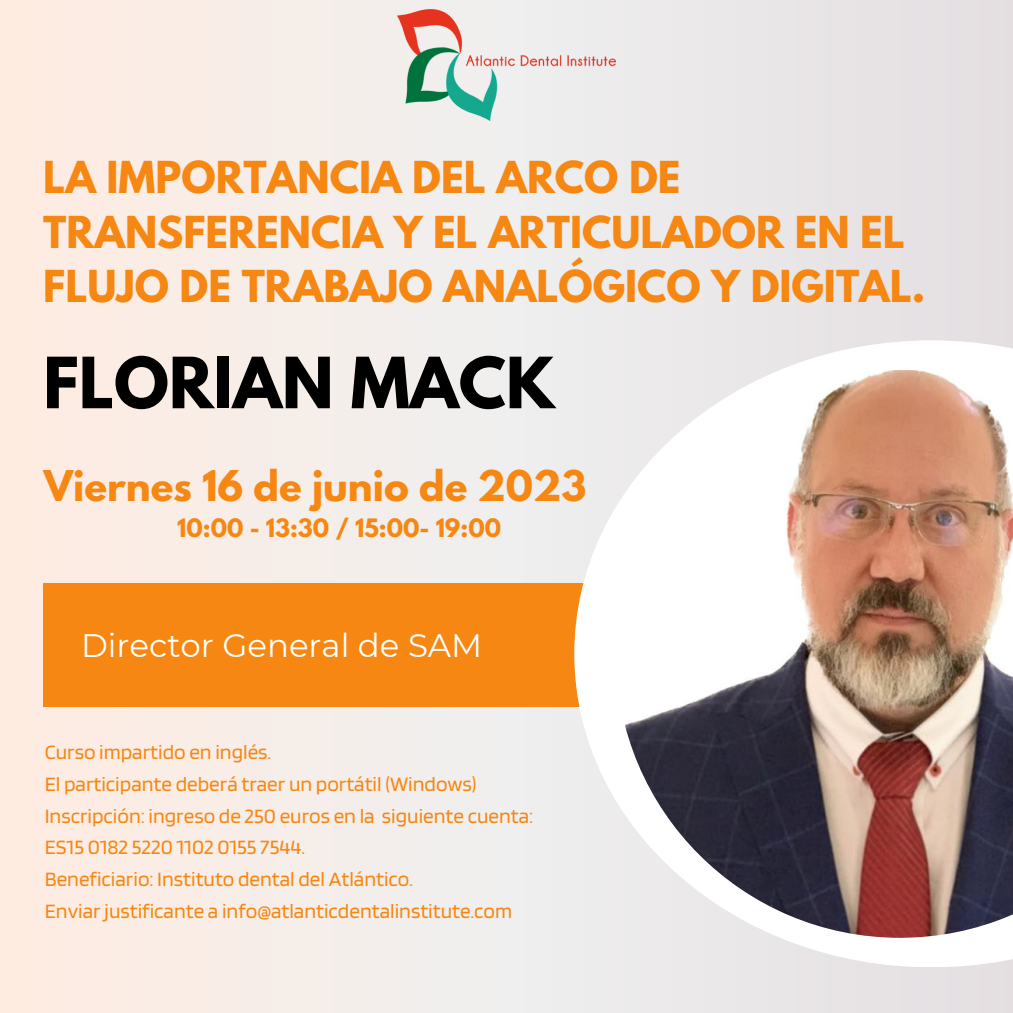
<style>
.page{position:relative;width:1013px;height:1013px;background:#fff}
.page>*{position:absolute;margin:0;border:0;box-sizing:border-box;transform-origin:0 0}
.t1{font:700 62.5px "League Spartan";color:#000}
.t2{font:700 39px/54.4px "League Spartan";color:#f68712}
.t3{font:700 37.5px "League Spartan";color:#f68712}
.t4{font:32.38px "Montserrat";color:#fff}
.t5{font:700 22.5px "League Spartan";color:#f68712}
.t6{font:21.25px/31.9px "Blinker";color:#f68712}
</style>
<div class="page">
<div style="left:0;top:0;width:1012px;height:1012px;background:linear-gradient(to right,#fef1e8,#e3e3e8)"></div>
<div style="left:43px;top:583px;width:736px;height:124px;background:#f68712"></div>
<svg style="left:574px;top:340px;width:438px;height:627px;fill:#edeced"></svg>
<img style="left:616px;top:370px;width:396px;height:567px">
<img style="left:397px;top:9px;width:218px;height:111px">
<h2 class="t2" style="left:43px;top:155px;width:883px">LA IMPORTANCIA DEL ARCO DE<br>TRANSFERENCIA Y EL ARTICULADOR EN EL<br>FLUJO DE TRABAJO ANALÓGICO Y DIGITAL.</h2>
<h1 class="t1" style="left:43px;top:352px;width:513px">FLORIAN MACK</h1>
<h3 class="t3" style="left:44px;top:467px;width:544px">Viernes 16 de junio de 2023</h3>
<p class="t5" style="left:177px;top:517px;width:325px">10:00 - 13:30 / 15:00- 19:00</p>
<h3 class="t4" style="left:81px;top:625px;width:403px">Director General de SAM</h3>
<p class="t6" style="left:45px;top:735px;width:490px">Curso impartido en inglés.<br>El participante deberá traer un portátil (Windows)<br>Inscripción: ingreso de 250 euros en la siguiente cuenta:<br>ES15 0182 5220 1102 0155 7544.<br>Beneficiario: Instituto dental del Atlántico.<br>Enviar justificante a info@atlanticdentalinstitute.com</p>
</div>
